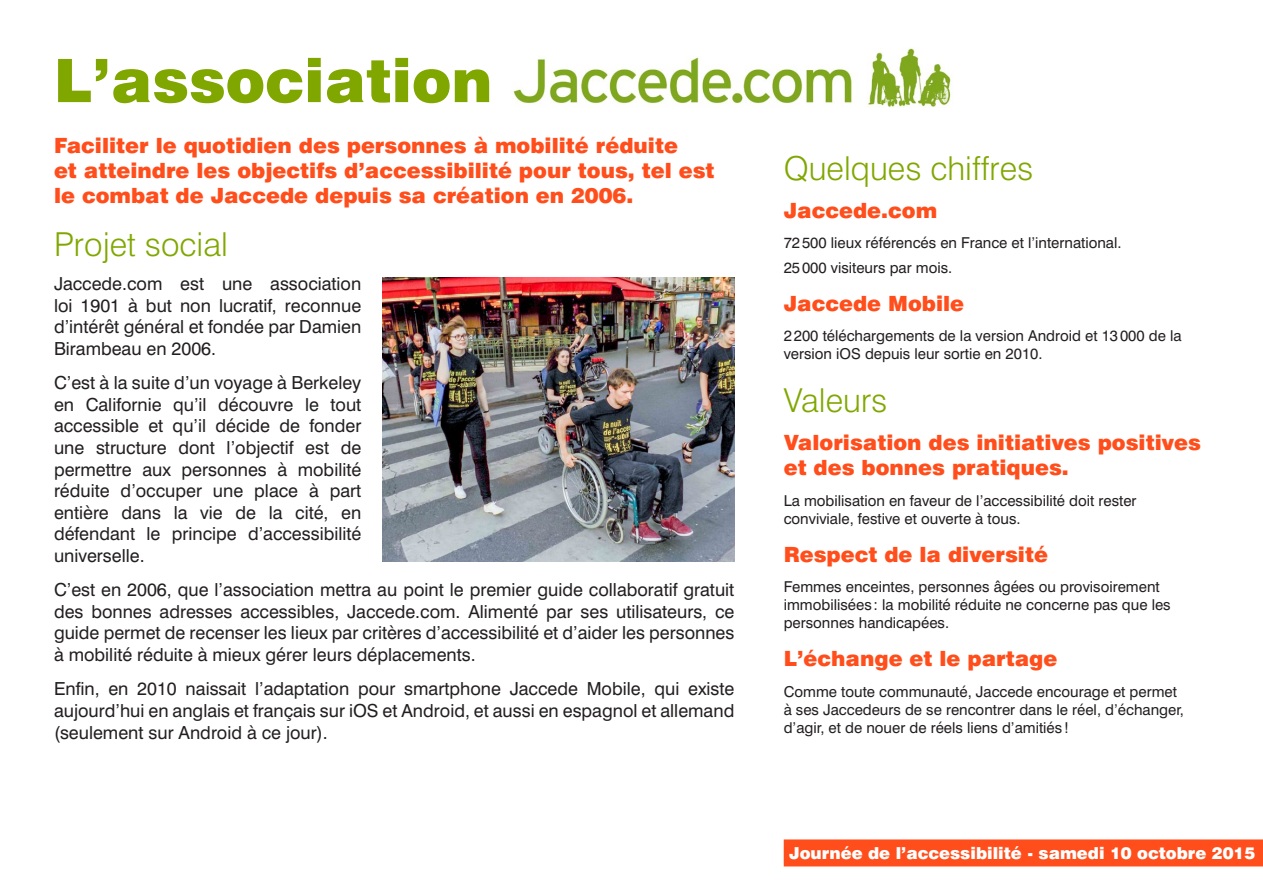
<style>
.page{position:relative;width:1263px;height:893px;background:#fff}
.page>*{position:absolute;margin:0;border:0;box-sizing:border-box;transform-origin:0 0}
.t1{font:900 60px "Swiss 721 BT";color:#80a700}
.t2{font:300 33px "Swiss 721 BT";color:#80a700}
.t3{font:900 21px/25.2px "Swiss 721 BT";color:#ff4e1b}
.t4{font:18px/21.6px "Swiss 721 BT";color:#231f20;text-align:justify}
.t5{font:900 16.5px "Swiss 721 BT";color:#fff}
.t6{font:15px/18px "Swiss 721 BT";color:#231f20}
</style>
<div class="page">
<img style="left:513px;top:48px;width:438px;height:60px">
<div style="left:784px;top:839px;width:479px;height:27px;background:#ff4e1b"></div>
<img style="left:383px;top:277px;width:351px;height:284px">
<p class="t1" style="left:54px;top:44px;width:440px">L’association</p>
<p class="t3" style="left:54px;top:133px;width:662px">Faciliter le quotidien des personnes à mobilité réduite<br>et atteindre les objectifs d’accessibilité pour tous, tel est le combat de Jaccede depuis sa création en 2006.</p>
<p class="t2" style="left:54px;top:224px;width:175px">Projet social</p>
<p class="t4" style="left:54px;top:273px;width:309px">Jaccede.com est une association loi 1901 à but non lucratif, reconnue d’intérêt général et fondée par Damien Birambeau en 2006.</p>
<p class="t4" style="left:54px;top:372px;width:309px">C’est à la suite d’un voyage à Berkeley en Californie qu’il découvre le tout accessible et qu’il décide de fonder une structure dont l’objectif est de permettre aux personnes à mobilité réduite d’occuper une place à part entière dans la vie de la cité, en défendant le principe d’accessibilité universelle.</p>
<p class="t4" style="left:54px;top:579px;width:682px">C’est en 2006, que l’association mettra au point le premier guide collaboratif gratuit des bonnes adresses accessibles, Jaccede.com. Alimenté par ses utilisateurs, ce guide permet de recenser les lieux par critères d’accessibilité et d’aider les personnes à mobilité réduite à mieux gérer leurs déplacements.</p>
<p class="t4" style="left:54px;top:678px;width:682px">Enfin, en 2010 naissait l’adaptation pour smartphone Jaccede Mobile, qui existe aujourd’hui en anglais et français sur iOS et Android, et aussi en espagnol et allemand (seulement sur Android à ce jour).</p>
<p class="t2" style="left:784px;top:148px;width:251px">Quelques chiffres</p>
<p class="t3" style="left:784px;top:197px;width:155px">Jaccede.com</p>
<p class="t6" style="left:784px;top:234px;width:339px">72500 lieux référencés en France et l’international.</p>
<p class="t6" style="left:784px;top:258px;width:170px">25000 visiteurs par mois.</p>
<p class="t3" style="left:784px;top:290px;width:182px">Jaccede Mobile</p>
<p class="t6" style="left:784px;top:327px;width:399px">2200 téléchargements de la version Android et 13000 de la version iOS depuis leur sortie en 2010.</p>
<p class="t2" style="left:784px;top:380px;width:105px">Valeurs</p>
<p class="t3" style="left:784px;top:429px;width:419px">Valorisation des initiatives positives et des bonnes pratiques.</p>
<p class="t6" style="left:784px;top:491px;width:354px">La mobilisation en faveur de l’accessibilité doit rester conviviale, festive et ouverte à tous.</p>
<p class="t3" style="left:784px;top:541px;width:266px">Respect de la diversité</p>
<p class="t6" style="left:784px;top:578px;width:388px">Femmes enceintes, personnes âgées ou provisoirement immobilisées : la mobilité réduite ne concerne pas que les personnes handicapées.</p>
<p class="t3" style="left:784px;top:646px;width:275px">L’échange et le partage</p>
<p class="t6" style="left:784px;top:683px;width:402px">Comme toute communauté, Jaccede encourage et permet à ses Jaccedeurs de se rencontrer dans le réel, d’échanger, d’agir, et de nouer de réels liens d’amitiés !</p>
<p class="t5" style="left:789px;top:843px;width:468px">Journée de l’accessibilité - samedi 10 octobre 2015</p>
</div>
